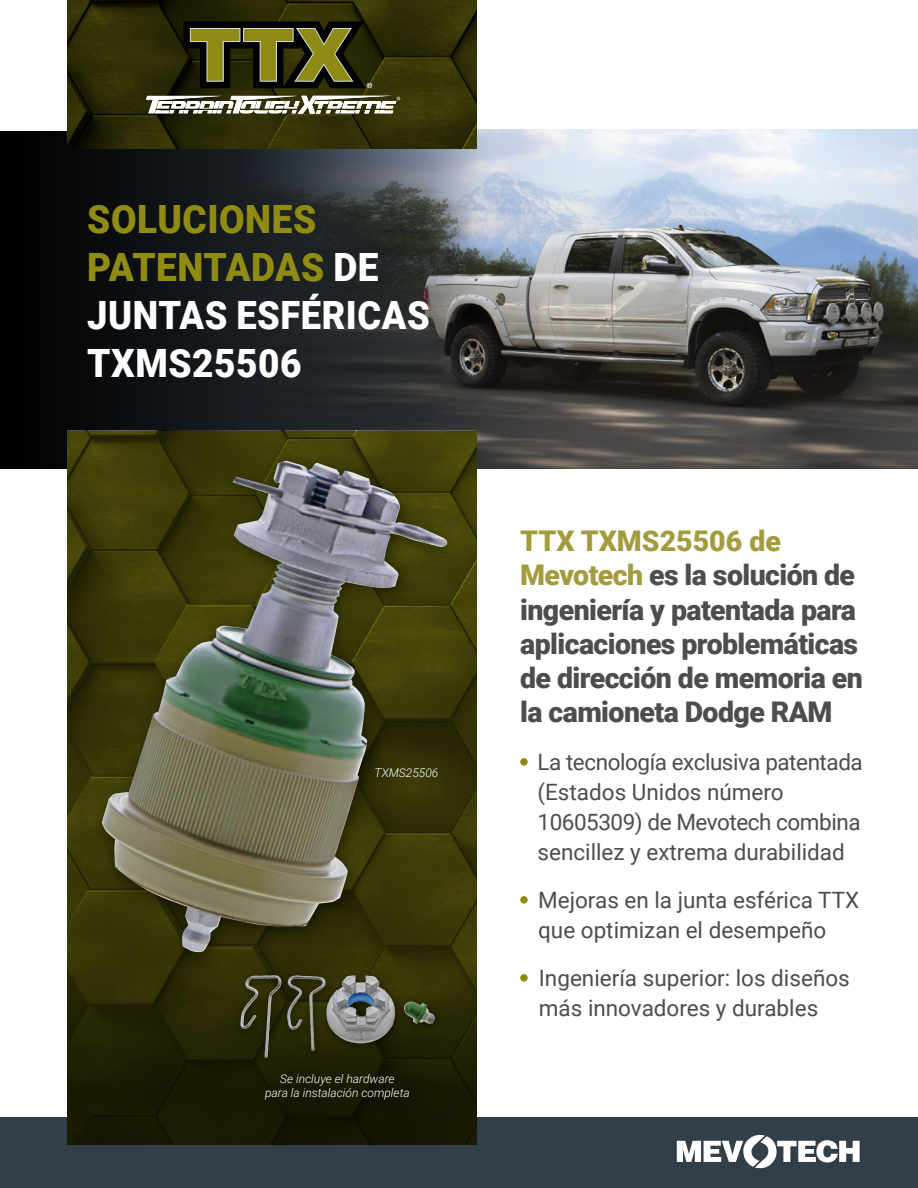
<style>
.page{position:relative;width:918px;height:1188px;background:#fff}
.page>*{position:absolute;margin:0;border:0;box-sizing:border-box;transform-origin:0 0}
.t1{font:900 39px/48px "Roboto";letter-spacing:.015em;color:#fff;scale:.95 1}
.t2{font:900 28.5px/34.2px "Roboto";letter-spacing:-.02em;color:#4d4d4f}
.t3{font:22.5px/30px "Roboto";letter-spacing:-.02em;color:#4d4d4f}
.t4{font:22.5px/30px "Roboto";color:#4d4d4f}
.t5{font:italic 300 12px/14.4px "Roboto";color:#fff;text-align:center}
.s1{color:#908c13}
.s2{color:#a29c3e}
</style>
<div class="page">
<img style="left:477px;top:129px;width:441px;height:339px">
<svg style="left:529px;top:131px;width:47px;height:338px;background:#909194"></svg>
<svg style="left:0;top:131px;width:529px;height:338px;background:#282c2f"></svg>
<div style="left:0;top:1118px;width:918px;height:70px;background:#323e48"></div>
<svg style="left:68px;top:431px;width:409px;height:521px;background:#3a3907"></svg>
<div style="left:68px;top:952px;width:409px;height:192px;background:linear-gradient(to bottom,#383606,#101002)"></div>
<svg style="left:68px;top:0;width:409px;height:149px;background:#2e2c06"></svg>
<svg style="left:183px;top:21px;width:189px;height:67px;background:#434215"></svg>
<svg style="left:146px;top:96px;width:254px;height:18px"></svg>
<div style="left:520px;top:758px;width:8px;height:8px;background:#908c13;border-radius:50%"></div>
<div style="left:520px;top:896px;width:8px;height:8px;background:#908c13;border-radius:50%"></div>
<div style="left:520px;top:974px;width:8px;height:8px;background:#908c13;border-radius:50%"></div>
<svg style="left:677px;top:1135px;width:183px;height:33px"></svg>
<div style="left:234px;top:970px;width:209px;height:96px;background:#000;opacity:.5"></div>
<img style="left:240px;top:975px;width:113px;height:83px">
<div style="left:89px;top:450px;width:375px;height:521px;background:#000;opacity:.5"></div>
<img style="left:102px;top:461px;width:346px;height:491px">
<h1 class="t1" style="left:87px;top:193px;width:362px"><span class="s1">SOLUCIONES<br>PATENTADAS</span> DE<br>JUNTAS ESFÉRICAS<br>TXMS25506</h1>
<p class="t5" style="left:375px;top:765px;width:65px">TXMS25506</p>
<p class="t5" style="left:265px;top:1071px;width:146px">Se incluye el hardware<br>para la instalación completa</p>
<p class="t2" style="left:520px;top:523px;width:344px"><span class="s2">TTX TXMS25506 de<br>Mevotech</span> es la solución de ingeniería y patentada para aplicaciones problemáticas de dirección de memoria en la camioneta Dodge RAM</p>
<p class="t3" style="left:538px;top:746px;width:327px">La tecnología exclusiva patentada (Estados Unidos número<br>10605309) de Mevotech combina sencillez y extrema durabilidad</p>
<p class="t4" style="left:538px;top:884px;width:323px">Mejoras en la junta esférica TTX que optimizan el desempeño</p>
<p class="t4" style="left:539px;top:962px;width:312px">Ingeniería superior: los diseños más innovadores y durables</p>
</div>
